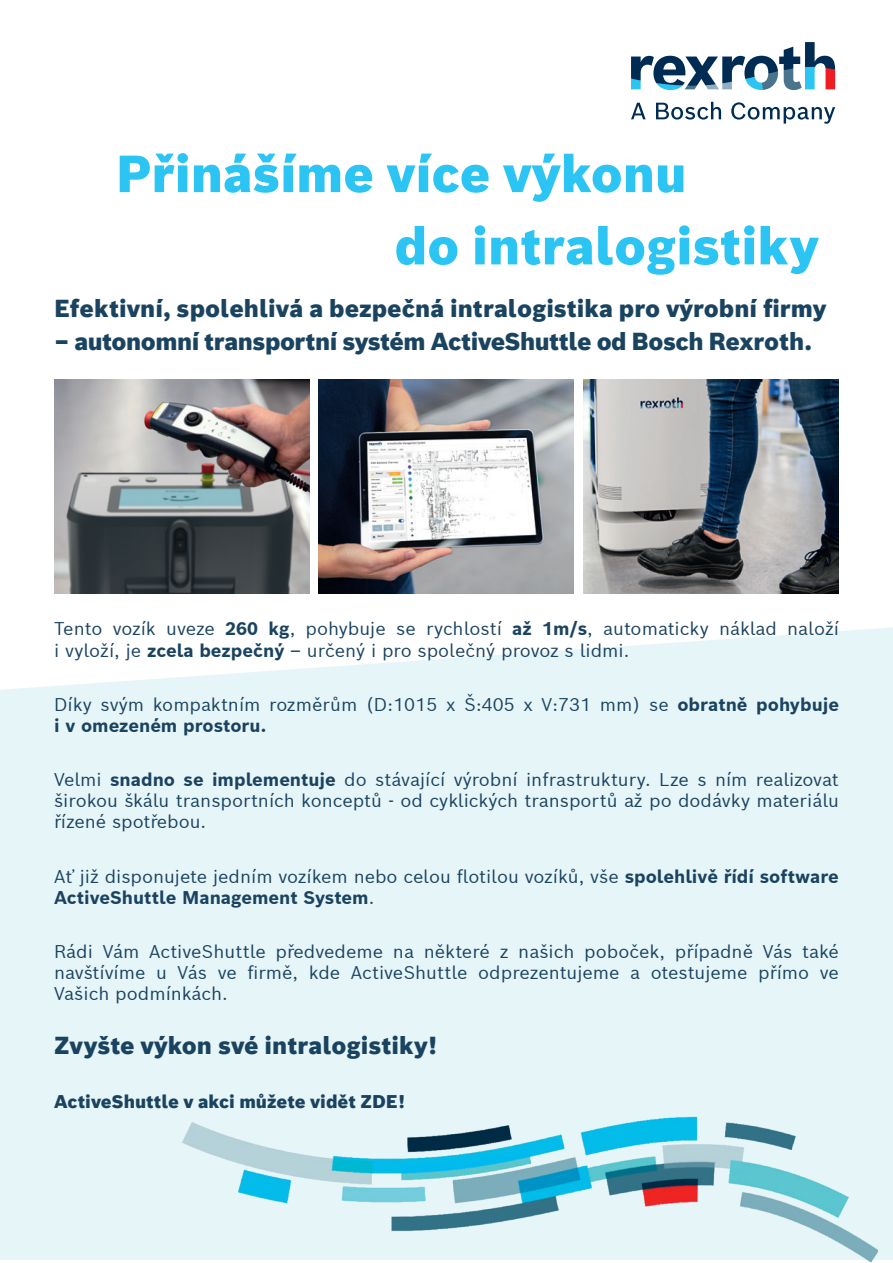
<style>
.page{position:relative;width:893px;height:1263px;background:#fff}
.page>*{position:absolute;margin:0;border:0;box-sizing:border-box;transform-origin:0 0}
._01_Stripe-Headline{font:900 51px "Bosch Sans";color:#2bc4f3}
._02_1_Subheadline_11{font:900 24px "Bosch Sans";color:#1a4360}
._02_1_Subheadline_11-2{font:900 24px "Bosch Sans";letter-spacing:-.02em;color:#1a4360}
._02_1_Subheadline_11-3{font:18px/21px "Bosch Sans";color:#1a4360}
._02_1_Subheadline_11-4{font:900 18px "Bosch Sans";color:#1a4360}
.s1{font-weight:700}
</style>
<div class="page">
<div style="left:0;top:627px;width:893px;height:633px;background:#e6f5f8"></div>
<img style="left:54px;top:379px;width:255px;height:215px">
<img style="left:584px;top:379px;width:255px;height:215px">
<img style="left:319px;top:379px;width:255px;height:215px">
<svg style="left:631px;top:103px;width:15px;height:16px"></svg>
<svg style="left:656px;top:102px;width:65px;height:18px"></svg>
<svg style="left:731px;top:102px;width:104px;height:22px"></svg>
<svg style="left:631px;top:42px;width:204px;height:48px"></svg>
<img style="left:171px;top:1111px;width:706px;height:152px">
<p class="_01_Stripe-Headline" style="left:116px;top:140px;width:572px">Přinášíme více výkonu</p>
<p class="_01_Stripe-Headline" style="left:394px;top:212px;width:426px">do intralogistiky</p>
<p class="_02_1_Subheadline_11" style="left:54px;top:293px;width:774px">Efektivní, spolehlivá a bezpečná intralogistika pro výrobní firmy</p>
<p class="_02_1_Subheadline_11-2" style="left:54px;top:326px;width:760px">– autonomní transportní systém ActiveShuttle od Bosch Rexroth.</p>
<p class="_02_1_Subheadline_11-3" style="left:54px;top:616px;width:786px;line-height:22.5px">Tento vozík uveze <span class="s1">260 kg</span>, pohybuje se rychlostí <span class="s1">až 1m/s</span>, automaticky náklad naloží i vyloží, je <span class="s1">zcela bezpečný</span> – určený i pro společný provoz s lidmi.</p>
<p class="_02_1_Subheadline_11-3" style="left:54px;top:693px;width:786px">Díky svým kompaktním rozměrům (D:1015 x Š:405 x V:731 mm) se <span class="s1">obratně pohybuje i v omezeném prostoru.</span></p>
<p class="_02_1_Subheadline_11-3" style="left:54px;top:769px;width:786px;text-align:justify">Velmi <span class="s1">snadno se implementuje</span> do stávající výrobní infrastruktury. Lze s ním realizovat širokou škálu transportních konceptů - od cyklických transportů až po dodávky materiálu řízené spotřebou.</p>
<p class="_02_1_Subheadline_11-3" style="left:54px;top:865px;width:786px">Ať již disponujete jedním vozíkem nebo celou flotilou vozíků, vše <span class="s1">spolehlivě řídí software<br>ActiveShuttle Management System</span>.</p>
<p class="_02_1_Subheadline_11-3" style="left:54px;top:940px;width:786px;text-align:justify">Rádi Vám ActiveShuttle předvedeme na některé z našich poboček, případně Vás také navštívíme u Vás ve firmě, kde ActiveShuttle odprezentujeme a otestujeme přímo ve Vašich podmínkách.</p>
<p class="_02_1_Subheadline_11" style="left:54px;top:1029px;width:385px">Zvyšte výkon své intralogistiky!</p>
<p class="_02_1_Subheadline_11-4" style="left:54px;top:1090px;width:353px">ActiveShuttle v akci můžete vidět ZDE!</p>
</div>
